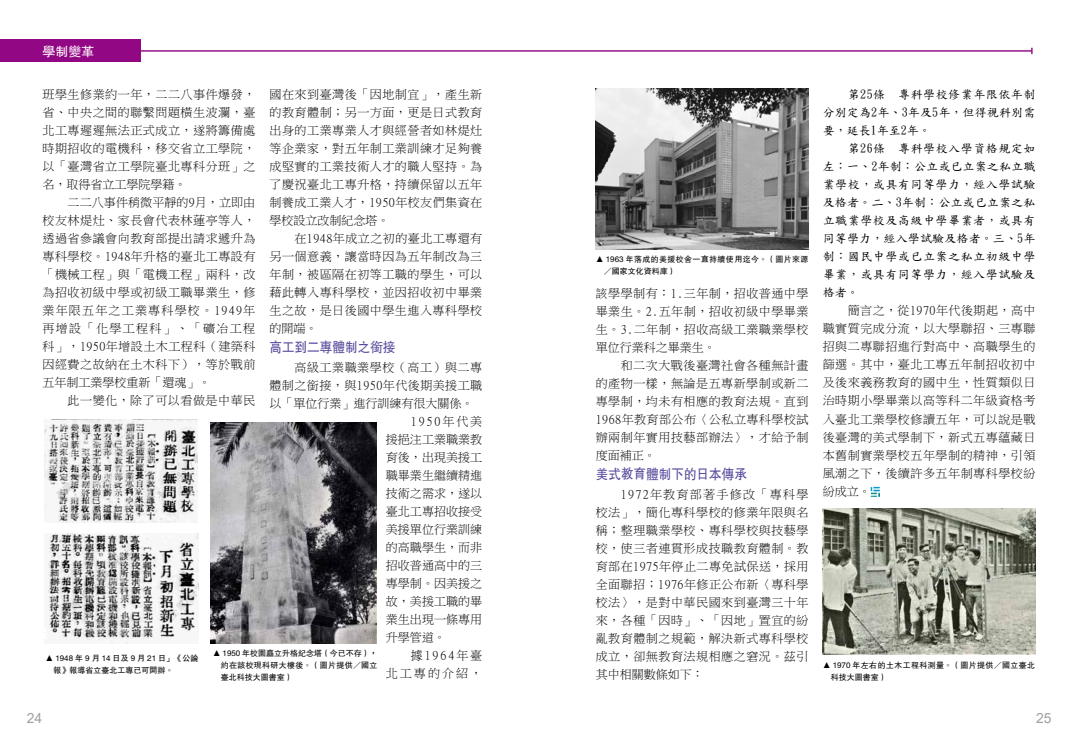
<style>
.page{position:relative;width:1078px;height:738px;background:#fff}
.page>*{position:absolute;margin:0;border:0;box-sizing:border-box;transform-origin:0 0}
.t1{font:14px "FZHTB B51 0";color:#584c9d;scale:.9 1}
.t2{font:14px "Arial";color:#9fa0a0}
.t3{font:13px "FZHTB B51 0";color:#fff}
.t4{font:12px/18px "Ming Li U";letter-spacing:.045em;color:#000;text-align:justify}
.t5{font:12px/18px "DF Kai Shu SB Estd BF";letter-spacing:.04em;color:#000;text-align:justify}
.t6{font:12px "Ming Li U";letter-spacing:.005em;color:#000}
.t7{font:12px "Ming Li U";color:#000}
.t8{font:12px "Ming Li U";letter-spacing:.16em;color:#000}
.t9{font:8px/12px "FZHTB B51 0";color:#000}
.t10{font:8px/12px "FZHTB B51 0";letter-spacing:.045em;color:#000}
</style>
<div class="page">
<hr style="left:135px;top:50px;width:896px;height:2px;background:#920783">
<div style="left:0;top:40px;width:141px;height:22px;background:#920783"></div>
<img style="left:44px;top:419px;width:153px;height:103px">
<img style="left:46px;top:533px;width:153px;height:110px">
<img style="left:211px;top:422px;width:165px;height:221px">
<img style="left:822px;top:508px;width:213px;height:146px">
<img style="left:595px;top:89px;width:213px;height:160px">
<svg style="left:870px;top:486px;width:9px;height:10px"></svg>
<p class="t3" style="left:42px;top:44px;width:53px">學制變革</p>
<p class="t4" style="left:43px;top:85px;width:214px">班學生修業約一年，二二八事件爆發，省、中央之間的聯繫問題橫生波瀾，臺北工專遲遲無法正式成立，遂將籌備處時期招收的電機科，移交省立工學院，以「臺灣省立工學院臺北專科分班」之名，取得省立工學院學籍。</p>
<p class="t4" style="left:43px;top:193px;width:214px;text-indent:25px">二二八事件稍微平靜的9月，立即由校友林煶灶、家長會代表林蓮亭等人，透過省參議會向教育部提出請求遞升為專科學校。1948年升格的臺北工專設有「機械工程」與「電機工程」兩科，改為招收初級中學或初級工職畢業生，修業年限五年之工業專科學校。1949年再增設「化學工程科」、「礦冶工程科」，1950年增設土木工程科（建築科因經費之故納在土木科下），等於戰前五年制工業學校重新「還魂」。</p>
<p class="t4" style="left:68px;top:391px;width:189px">此一變化，除了可以看做是中華民</p>
<p class="t4" style="left:269px;top:85px;width:214px">國在來到臺灣後「因地制宜」，產生新的教育體制；另一方面，更是日式教育出身的工業專業人才與經營者如林煶灶等企業家，對五年制工業訓練才足夠養成堅實的工業技術人才的職人堅持。為了慶祝臺北工專升格，持續保留以五年制養成工業人才，1950年校友們集資在學校設立改制紀念塔。</p>
<p class="t4" style="left:269px;top:229px;width:214px;text-indent:25px">在1948年成立之初的臺北工專還有另一個意義，讓當時因為五年制改為三年制，被區隔在初等工職的學生，可以藉此轉入專科學校，並因招收初中畢業生之故，是日後國中學生進入專科學校的開端。</p>
<p class="t1" style="left:269px;top:339px;width:141px">高工到二專體制之銜接</p>
<p class="t4" style="left:294px;top:358px;width:189px">高級工業職業學校（高工）與二專</p>
<p class="t4" style="left:269px;top:376px;width:214px">體制之銜接，與1950年代後期美援工職</p>
<p class="t7" style="left:269px;top:397px;width:205px">以「單位行業」進行訓練有很大關係。</p>
<p class="t8" style="left:411px;top:415px;width:73px">1950年代美</p>
<p class="t6" style="left:386px;top:433px;width:98px">援挹注工業職業教</p>
<p class="t4" style="left:386px;top:448px;width:98px">育後，出現美援工</p>
<p class="t6" style="left:386px;top:469px;width:98px">職畢業生繼續精進</p>
<p class="t4" style="left:386px;top:484px;width:98px">技術之需求，遂以</p>
<p class="t6" style="left:386px;top:505px;width:98px">臺北工專招收接受</p>
<p class="t6" style="left:386px;top:523px;width:98px">美援單位行業訓練</p>
<p class="t4" style="left:386px;top:538px;width:98px">的高職學生，而非</p>
<p class="t6" style="left:386px;top:559px;width:98px">招收普通高中的三</p>
<p class="t4" style="left:386px;top:574px;width:98px">專學制。因美援之</p>
<p class="t4" style="left:386px;top:592px;width:98px">故，美援工職的畢</p>
<p class="t6" style="left:386px;top:613px;width:98px">業生出現一條專用</p>
<p class="t4" style="left:386px;top:628px;width:61px">升學管道。</p>
<p class="t8" style="left:411px;top:649px;width:73px">據1964年臺</p>
<p class="t4" style="left:386px;top:664px;width:98px">北工專的介紹，</p>
<p class="t9" style="left:53px;top:651px;width:147px;text-indent:-8px">▲ 1948 年 9 月 14 日及 9 月 21 日」《公論報》報導省立臺北工專已可開辦。</p>
<p class="t9" style="left:221px;top:646px;width:158px;text-align:justify;text-indent:-8px">▲ 1950 年校園矗立升格紀念塔（今已不存），約在該校現科研大樓後。（圖片提供／國立臺北科技大圖書室）</p>
<p class="t10" style="left:603px;top:253px;width:206px;text-indent:-8px">▲ 1963 年落成的美援校舍一直持續使用迄今。（圖片來源／國家文化資料庫）</p>
<p class="t4" style="left:595px;top:284px;width:214px">該學學制有：1.三年制，招收普通中學畢業生。2.五年制，招收初級中學畢業生。3.二年制，招收高級工業職業學校單位行業科之畢業生。</p>
<p class="t4" style="left:595px;top:356px;width:214px;text-indent:25px">和二次大戰後臺灣社會各種無計畫的產物一樣，無論是五專新學制或新二專學制，均未有相應的教育法規。直到1968年教育部公布〈公私立專科學校試辦兩制年實用技藝部辦法〉，才給予制度面補正。</p>
<p class="t1" style="left:595px;top:466px;width:170px">美式教育體制下的日本傳承</p>
<p class="t4" style="left:595px;top:485px;width:214px;text-indent:25px">1972年教育部著手修改「專科學校法」，簡化專科學校的修業年限與名稱；整理職業學校、專科學校與技藝學校，使三者連貫形成技職教育體制。教育部在1975年停止二專免試保送，採用全面聯招；1976年修正公布新〈專科學校法〉，是對中華民國來到臺灣三十年來，各種「因時」、「因地」置宜的紛亂教育體制之規範，解決新式專科學校成立，卻無教育法規相應之窘況。茲引其中相關數條如下：</p>
<p class="t5" style="left:822px;top:85px;width:214px;text-indent:25px">第25條 專科學校修業年限依年制分別定為2年、3年及5年，但得視科別需要，延長1年至2年。</p>
<p class="t5" style="left:822px;top:139px;width:214px;text-indent:25px">第26條 專科學校入學資格規定如左：一、2年制：公立或已立案之私立職業學校，或具有同等學力，經入學試驗及格者。二、3年制：公立或已立案之私立職業學校及高級中學畢業者，或具有同等學力，經入學試驗及格者。三、5年制：國民中學或已立案之私立初級中學畢業，或具有同等學力，經入學試驗及格者。</p>
<p class="t4" style="left:822px;top:301px;width:214px;text-indent:25px">簡言之，從1970年代後期起，高中職實質完成分流，以大學聯招、三專聯招與二專聯招進行對高中、高職學生的篩選。其中，臺北工專五年制招收初中及後來義務教育的國中生，性質類似日治時期小學畢業以高等科二年級資格考入臺北工業學校修讀五年，可以說是戰後臺灣的美式學制下，新式五專蘊藏日本舊制實業學校五年學制的精神，引領風潮之下，後續許多五年制專科學校紛紛成立。</p>
<p class="t10" style="left:830px;top:658px;width:206px;text-indent:-8px">▲ 1970 年左右的土木工程科測量。（圖片提供／國立臺北科技大圖書室）</p>
<p class="t2" style="left:27px;top:708px;width:17px">24</p>
<p class="t2" style="left:1035px;top:708px;width:17px">25</p>
</div>
